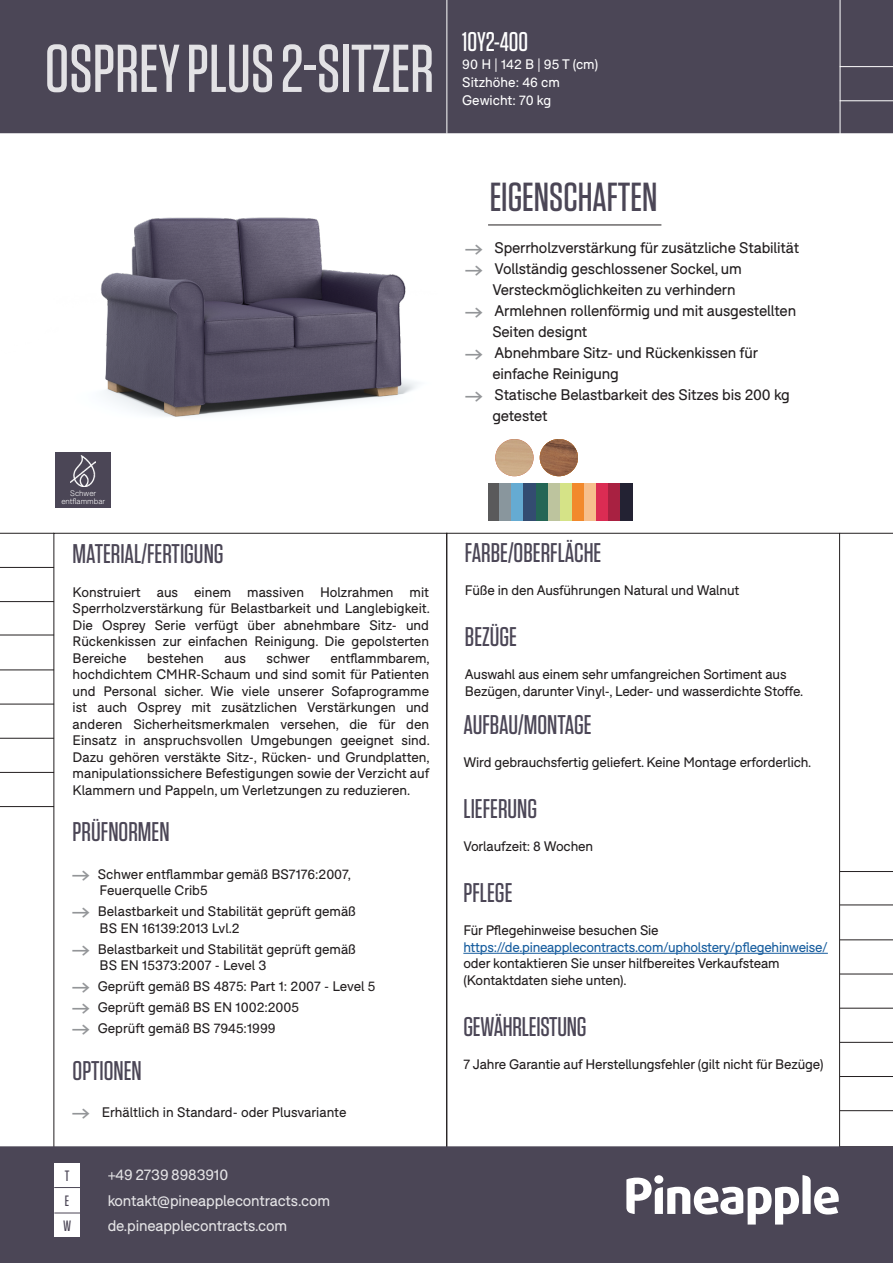
<style>
.page{position:relative;width:893px;height:1263px;background:#fff}
.page>*{position:absolute;margin:0;border:0;box-sizing:border-box;transform-origin:0 0}
.t1{font:500 67.5px "Tungsten";color:#fff}
.t2{font:500 40.5px "Tungsten";color:#4b4656}
.t3{font:500 27px "Tungsten";color:#4b4656}
.t4{font:500 27px "Tungsten";color:#fff}
.t5{font:15px/21px "F37 Bolton";letter-spacing:-.01em;color:#231f20}
.t6{font:15px "F37 Bolton";letter-spacing:-.01em;color:#fff}
.t7{font:500 15px "Tungsten";color:#4b4656}
.t8{font:13.5px/16.5px "F37 Bolton";letter-spacing:-.01em;color:#231f20}
.t9{font:13.5px "F37 Bolton";letter-spacing:-.02em;color:#175d9e}
.t10{font:13.5px "F37 Bolton";color:#fff}
.t11{font:300 7.8px "F37 Bolton";color:#fff}
.s1{font-family:"Pinearrow";font-size:15px;color:#939598}
.s2{font-family:"Pinearrow";color:#939598}
</style>
<div class="page">
<div style="left:1px;top:1px;width:891px;height:131px;background:#4b4656"></div>
<div style="left:0;top:0;width:893px;height:133px;border:2px solid #4b4656"></div>
<div style="left:0;top:1146px;width:893px;height:117px;background:#4b4656"></div>
<hr style="left:840px;top:871px;width:53px;height:1px;background:#231f20">
<hr style="left:840px;top:1008px;width:53px;height:1px;background:#231f20">
<hr style="left:840px;top:939px;width:53px;height:1px;background:#231f20">
<hr style="left:840px;top:1076px;width:53px;height:1px;background:#231f20">
<hr style="left:840px;top:1042px;width:53px;height:1px;background:#231f20">
<hr style="left:840px;top:974px;width:53px;height:1px;background:#231f20">
<hr style="left:840px;top:1110px;width:53px;height:1px;background:#231f20">
<hr style="left:463px;top:953px;width:365px;height:1px;background:#175d9e">
<hr style="left:840px;top:904px;width:53px;height:1px;background:#231f20">
<svg style="left:626px;top:1175px;width:213px;height:49px"></svg>
<div style="left:654px;top:1175px;width:9px;height:9px;background:#fff;border-radius:50%"></div>
<div style="left:54px;top:1162px;width:26px;height:25px;background:#fff"></div>
<div style="left:54px;top:1187px;width:26px;height:25px;background:#fff"></div>
<svg style="left:54px;top:1187px;width:26px;height:1px"></svg>
<hr style="left:840px;top:533px;width:53px;height:1px;background:#231f20">
<hr style="left:840px;top:0;width:1px;height:135px;background:#fff">
<hr style="left:840px;top:66px;width:53px;height:1px;background:#fff">
<hr style="left:840px;top:100px;width:53px;height:1px;background:#fff">
<hr style="left:446px;top:0;width:1px;height:134px;background:#fff">
<hr style="left:0;top:601px;width:54px;height:1px;background:#231f20">
<hr style="left:0;top:738px;width:54px;height:1px;background:#231f20">
<hr style="left:0;top:669px;width:54px;height:1px;background:#231f20">
<hr style="left:0;top:533px;width:54px;height:1px;background:#231f20">
<hr style="left:0;top:806px;width:54px;height:1px;background:#231f20">
<hr style="left:0;top:772px;width:54px;height:1px;background:#231f20">
<hr style="left:0;top:704px;width:54px;height:1px;background:#231f20">
<hr style="left:0;top:567px;width:54px;height:1px;background:#231f20">
<hr style="left:0;top:635px;width:54px;height:1px;background:#231f20">
<div style="left:54px;top:1212px;width:26px;height:25px;background:#fff"></div>
<svg style="left:54px;top:1212px;width:26px;height:1px"></svg>
<div style="left:55px;top:452px;width:56px;height:55px;background:#4b4656"></div>
<img style="left:71px;top:456px;width:24px;height:31px">
<div style="left:488px;top:484px;width:12px;height:37px;background:#5a5a5b"></div>
<div style="left:536px;top:484px;width:12px;height:37px;background:#246655"></div>
<div style="left:548px;top:484px;width:12px;height:37px;background:#bdc49e"></div>
<div style="left:500px;top:484px;width:12px;height:37px;background:#89969d"></div>
<div style="left:512px;top:484px;width:12px;height:37px;background:#65abd2"></div>
<div style="left:524px;top:484px;width:12px;height:37px;background:#334c71"></div>
<div style="left:560px;top:484px;width:12px;height:37px;background:#d5e387"></div>
<div style="left:572px;top:484px;width:12px;height:37px;background:#f2892c"></div>
<div style="left:584px;top:484px;width:12px;height:37px;background:#f6bf8d"></div>
<div style="left:596px;top:484px;width:12px;height:37px;background:#db2c53"></div>
<div style="left:608px;top:484px;width:13px;height:37px;background:#a82141"></div>
<div style="left:621px;top:484px;width:12px;height:37px;background:#232233"></div>
<img style="left:495px;top:439px;width:39px;height:37px">
<img style="left:540px;top:439px;width:38px;height:37px">
<img style="left:100px;top:217px;width:318px;height:200px">
<hr style="left:488px;top:225px;width:173px;height:1px;background:#231f20">
<h1 class="t1" style="left:45px;top:33px;width:391px">OSPREY PLUS 2-SITZER</h1>
<p class="t11" style="left:70px;top:489px;width:27px">Schwer</p>
<p class="t11" style="left:61px;top:496px;width:45px">entflammbar</p>
<p class="t3" style="left:73px;top:540px;width:152px">MATERIAL/FERTIGUNG</p>
<p class="t8" style="left:73px;top:583px;width:359px;text-align:justify">Konstruiert aus einem massiven Holzrahmen mit Sperrholzverstärkung für Belastbarkeit und Langlebigkeit.<br>Die Osprey Serie verfügt über abnehmbare Sitz- und Rückenkissen zur einfachen Reinigung. Die gepolsterten Bereiche</p>
<p class="t8" style="left:73px;top:649px;width:359px;text-align:justify;text-indent:258px">entflammbarem, hochdichtem CMHR-Schaum und sind somit für Patienten und Personal sicher. Wie viele unserer Sofaprogramme ist auch Osprey mit zusätzlichen Verstärkungen und anderen Sicherheitsmerkmalen versehen, die für den Einsatz in anspruchsvollen Umgebungen geeignet sind.<br>Dazu gehören verstäkte Sitz-, Rücken- und Grundplatten, manipulationssichere Befestigungen sowie der Verzicht auf Klammern und Pappeln, um Verletzungen zu reduzieren.</p>
<p class="t3" style="left:73px;top:817px;width:98px">PRÜFNORMEN</p>
<p class="t8" style="left:100px;top:865px;width:253px;text-indent:-27px"><span class="s1">A</span> Schwer entflammbar gemäß BS7176:2007,<br>Feuerquelle Crib5</p>
<p class="t8" style="left:100px;top:903px;width:258px;text-indent:-27px"><span class="s1">A</span> Belastbarkeit und Stabilität geprüft gemäß<br>BS EN 16139:2013 Lvl.2</p>
<p class="t8" style="left:100px;top:940px;width:258px;text-indent:-27px"><span class="s1">A</span> Belastbarkeit und Stabilität geprüft gemäß<br>BS EN 15373:2007 - Level 3</p>
<p class="t8" style="left:73px;top:978px;width:304px"><span class="s1">A</span> Geprüft gemäß BS 4875: Part 1: 2007 - Level 5</p>
<p class="t8" style="left:73px;top:999px;width:228px"><span class="s1">A</span> Geprüft gemäß BS EN 1002:2005</p>
<p class="t8" style="left:73px;top:1020px;width:204px"><span class="s1">A</span> Geprüft gemäß BS 7945:1999</p>
<p class="t3" style="left:73px;top:1056px;width:71px">OPTIONEN</p>
<p class="t8" style="left:73px;top:1104px;width:275px"><span class="s1">A</span> Erhältlich in Standard- oder Plusvariante</p>
<p class="t8" style="left:147px;top:649px;width:58px">bestehen</p>
<p class="t8" style="left:224px;top:649px;width:23px">aus</p>
<p class="t8" style="left:267px;top:649px;width:45px">schwer</p>
<p class="t7" style="left:65px;top:1168px;width:6px">T</p>
<p class="t6" style="left:107px;top:1166px;width:122px">+49 2739 8983910</p>
<p class="t7" style="left:65px;top:1193px;width:6px">E</p>
<p class="t6" style="left:107px;top:1191px;width:224px">kontakt@pineapplecontracts.com</p>
<p class="t7" style="left:63px;top:1218px;width:10px">W</p>
<p class="t6" style="left:107px;top:1217px;width:181px">de.pineapplecontracts.com</p>
<p class="t4" style="left:462px;top:27px;width:67px">1OY2-400</p>
<p class="t10" style="left:462px;top:56px;width:137px">90 H | 142 B | 95 T (cm)</p>
<p class="t10" style="left:462px;top:74px;width:99px">Sitzhöhe: 46 cm</p>
<p class="t10" style="left:462px;top:92px;width:91px">Gewicht: 70 kg</p>
<p class="t2" style="left:490px;top:175px;width:169px">EIGENSCHAFTEN</p>
<p class="t5" style="left:465px;top:237px;width:335px"><span class="s2">A</span> Sperrholzverstärkung für zusätzliche Stabilität</p>
<p class="t5" style="left:492px;top:258px;width:251px;text-indent:-27px"><span class="s2">A</span> Vollständig geschlossener Sockel, um<br>Versteckmöglichkeiten zu verhindern</p>
<p class="t5" style="left:492px;top:300px;width:305px;text-indent:-27px"><span class="s2">A</span> Armlehnen rollenförmig und mit ausgestellten<br>Seiten designt</p>
<p class="t5" style="left:492px;top:342px;width:267px;text-indent:-27px"><span class="s2">A</span> Abnehmbare Sitz- und Rückenkissen für einfache Reinigung</p>
<p class="t5" style="left:492px;top:384px;width:299px;text-indent:-27px"><span class="s2">A</span> Statische Belastbarkeit des Sitzes bis 200 kg getestet</p>
<p class="t3" style="left:465px;top:538px;width:138px">FARBE/OBERFLÄCHE</p>
<p class="t8" style="left:465px;top:582px;width:276px">Füße in den Ausführungen Natural und Walnut</p>
<p class="t3" style="left:465px;top:622px;width:54px">BEZÜGE</p>
<p class="t8" style="left:465px;top:666px;width:323px">Auswahl aus einem sehr umfangreichen Sortiment aus</p>
<p class="t8" style="left:465px;top:682px;width:340px">Bezügen, darunter Vinyl-, Leder- und wasserdichte Stoffe.</p>
<p class="t3" style="left:463px;top:711px;width:130px">AUFBAU/MONTAGE</p>
<p class="t8" style="left:463px;top:754px;width:350px">Wird gebrauchsfertig geliefert. Keine Montage erforderlich.</p>
<p class="t3" style="left:463px;top:795px;width:75px">LIEFERUNG</p>
<p class="t8" style="left:463px;top:838px;width:131px">Vorlaufzeit: 8 Wochen</p>
<p class="t3" style="left:463px;top:879px;width:51px">PFLEGE</p>
<p class="t8" style="left:463px;top:922px;width:197px">Für Pflegehinweise besuchen Sie</p>
<p class="t9" style="left:463px;top:939px;width:366px">https://de.pineapplecontracts.com/upholstery/pflegehinweise/</p>
<p class="t8" style="left:463px;top:955px;width:318px">oder kontaktieren Sie unser hilfbereites Verkaufsteam</p>
<p class="t8" style="left:463px;top:972px;width:165px">(Kontaktdaten siehe unten).</p>
<p class="t3" style="left:463px;top:1012px;width:125px">GEWÄHRLEISTUNG</p>
<p class="t8" style="left:463px;top:1056px;width:362px">7 Jahre Garantie auf Herstellungsfehler (gilt nicht für Bezüge)</p>
</div>
